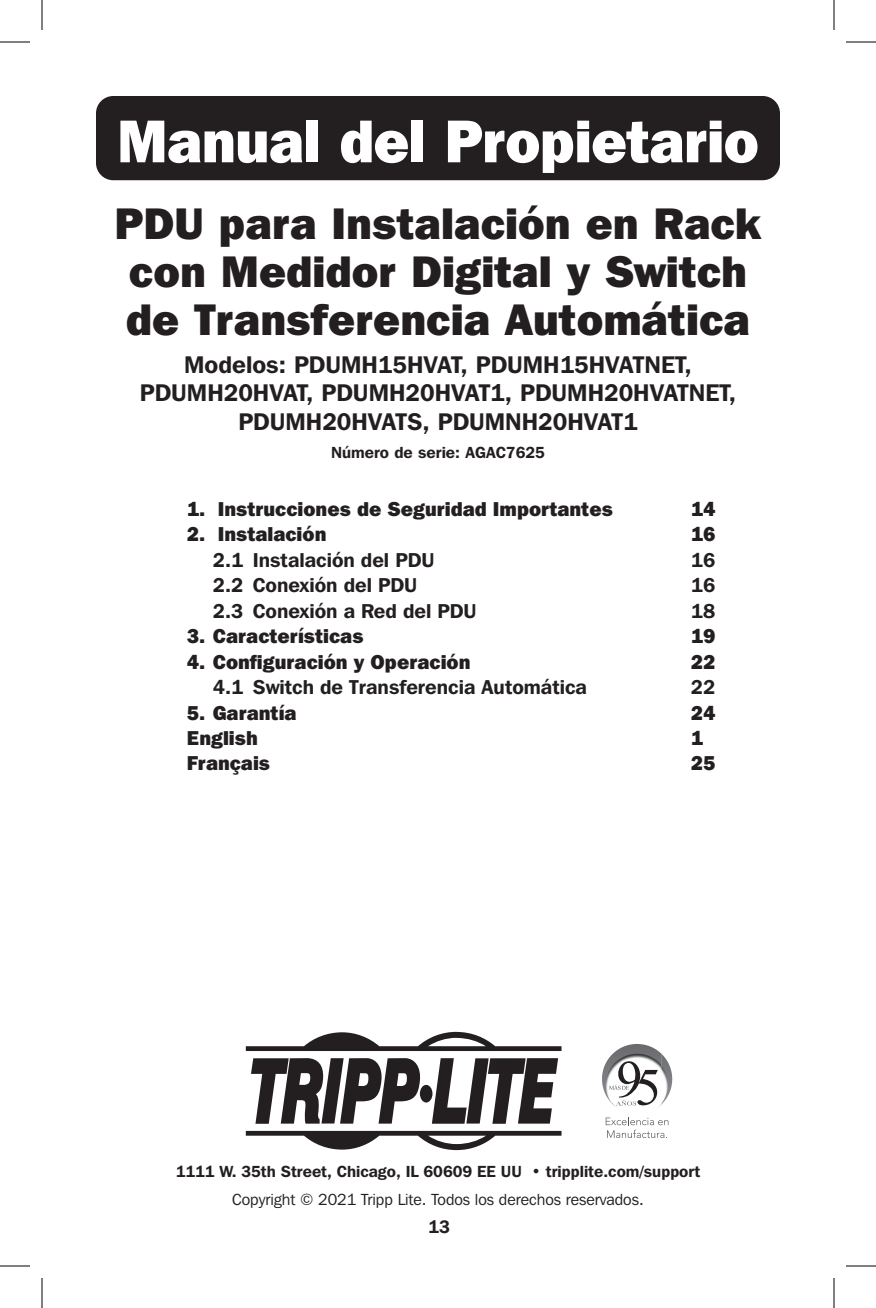
<style>
.page{position:relative;width:876px;height:1308px;background:#fff}
.page>*{position:absolute;margin:0;border:0;box-sizing:border-box;transform-origin:0 0}
.t1{font:800 60px "Franklin Gothic IT Cby BT";letter-spacing:-.01em;color:#fff}
.t2{font:800 44px/48px "Franklin Gothic IT Cby BT";color:#231f20}
.t3{font:600 24px/28.8px "Franklin Gothic IT Cby BT";color:#231f20;text-align:center}
.t4{font:800 20px "Franklin Gothic IT Cby BT";color:#231f20}
.t5{font:600 20px "Franklin Gothic IT Cby BT";color:#231f20}
.t6{font:600 18px "Franklin Gothic IT Cby BT";color:#231f20}
.t7{font:600 16px "Franklin Gothic IT Cby BT";color:#231f20}
.t8{font:16px "Franklin Gothic IT Cby BT";color:#231f20}
</style>
<div class="page">
<div style="left:96px;top:96px;width:684px;height:84px;background:#231f20;border-radius:17px"></div>
<div style="left:420px;top:1085px;width:12px;height:18px;background:#231f20;border-radius:50%"></div>
<svg style="left:251px;top:1058px;width:170px;height:66px"></svg>
<svg style="left:432px;top:1058px;width:126px;height:66px"></svg>
<svg style="left:246px;top:1032px;width:316px;height:19px"></svg>
<svg style="left:246px;top:1131px;width:316px;height:19px"></svg>
<img style="left:606px;top:1044px;width:29px;height:19px">
<img style="left:661px;top:1059px;width:11px;height:46px">
<img style="left:613px;top:1105px;width:33px;height:3px">
<svg style="left:606px;top:1117px;width:62px;height:21px"></svg>
<svg style="left:609px;top:1061px;width:49px;height:44px"></svg>
<hr style="left:0;top:42px;width:30px;height:1px;background:#000">
<hr style="left:846px;top:42px;width:30px;height:1px;background:#000">
<hr style="left:0;top:1266px;width:30px;height:1px;background:#000">
<hr style="left:846px;top:1266px;width:30px;height:1px;background:#000">
<hr style="left:42px;top:0;width:1px;height:30px;background:#000">
<hr style="left:42px;top:1278px;width:1px;height:30px;background:#000">
<hr style="left:834px;top:0;width:1px;height:30px;background:#000">
<hr style="left:834px;top:1278px;width:1px;height:30px;background:#000">
<p class="t1" style="left:117px;top:103px;width:643px">Manual del Propietario</p>
<p class="t2" style="left:114px;top:198px;width:649px">PDU para Instalación en Rack con Medidor Digital y Switch de Transferencia Automática</p>
<p class="t3" style="left:140px;top:349px;width:598px">Modelos: PDUMH15HVAT, PDUMH15HVATNET,<br>PDUMH20HVAT, PDUMH20HVAT1, PDUMH20HVATNET,<br>PDUMH20HVATS, PDUMNH20HVAT1</p>
<p class="t7" style="left:331px;top:443px;width:215px">Número de serie: AGAC7625</p>
<p class="t4" style="left:187px;top:496px;width:428px">1. Instrucciones de Seguridad Importantes</p>
<p class="t4" style="left:691px;top:496px;width:26px">14</p>
<p class="t4" style="left:187px;top:522px;width:141px">2. Instalación</p>
<p class="t4" style="left:691px;top:522px;width:26px">16</p>
<p class="t5" style="left:213px;top:547px;width:223px">2.1 Instalación del PDU</p>
<p class="t5" style="left:691px;top:547px;width:26px">16</p>
<p class="t5" style="left:213px;top:573px;width:206px">2.2 Conexión del PDU</p>
<p class="t5" style="left:691px;top:573px;width:26px">16</p>
<p class="t5" style="left:213px;top:598px;width:265px">2.3 Conexión a Red del PDU</p>
<p class="t5" style="left:691px;top:598px;width:26px">18</p>
<p class="t4" style="left:187px;top:623px;width:178px">3. Características</p>
<p class="t4" style="left:691px;top:623px;width:26px">19</p>
<p class="t4" style="left:187px;top:649px;width:285px">4. Configuración y Operación</p>
<p class="t4" style="left:691px;top:649px;width:26px">22</p>
<p class="t5" style="left:213px;top:675px;width:376px">4.1 Switch de Transferencia Automática</p>
<p class="t5" style="left:691px;top:675px;width:26px">22</p>
<p class="t4" style="left:187px;top:700px;width:111px">5. Garantía</p>
<p class="t4" style="left:691px;top:700px;width:26px">24</p>
<p class="t4" style="left:187px;top:725px;width:73px">English</p>
<p class="t4" style="left:691px;top:725px;width:14px">1</p>
<p class="t4" style="left:187px;top:751px;width:85px">Français</p>
<p class="t4" style="left:691px;top:751px;width:26px">25</p>
<p class="t7" style="left:176px;top:1162px;width:526px">1111 W. 35th Street, Chicago, IL 60609 EE UU • tripplite.com/support</p>
<p class="t8" style="left:232px;top:1190px;width:413px">Copyright © 2021 Tripp Lite. Todos los derechos reservados.</p>
<p class="t6" style="left:428px;top:1215px;width:23px">13</p>
</div>
